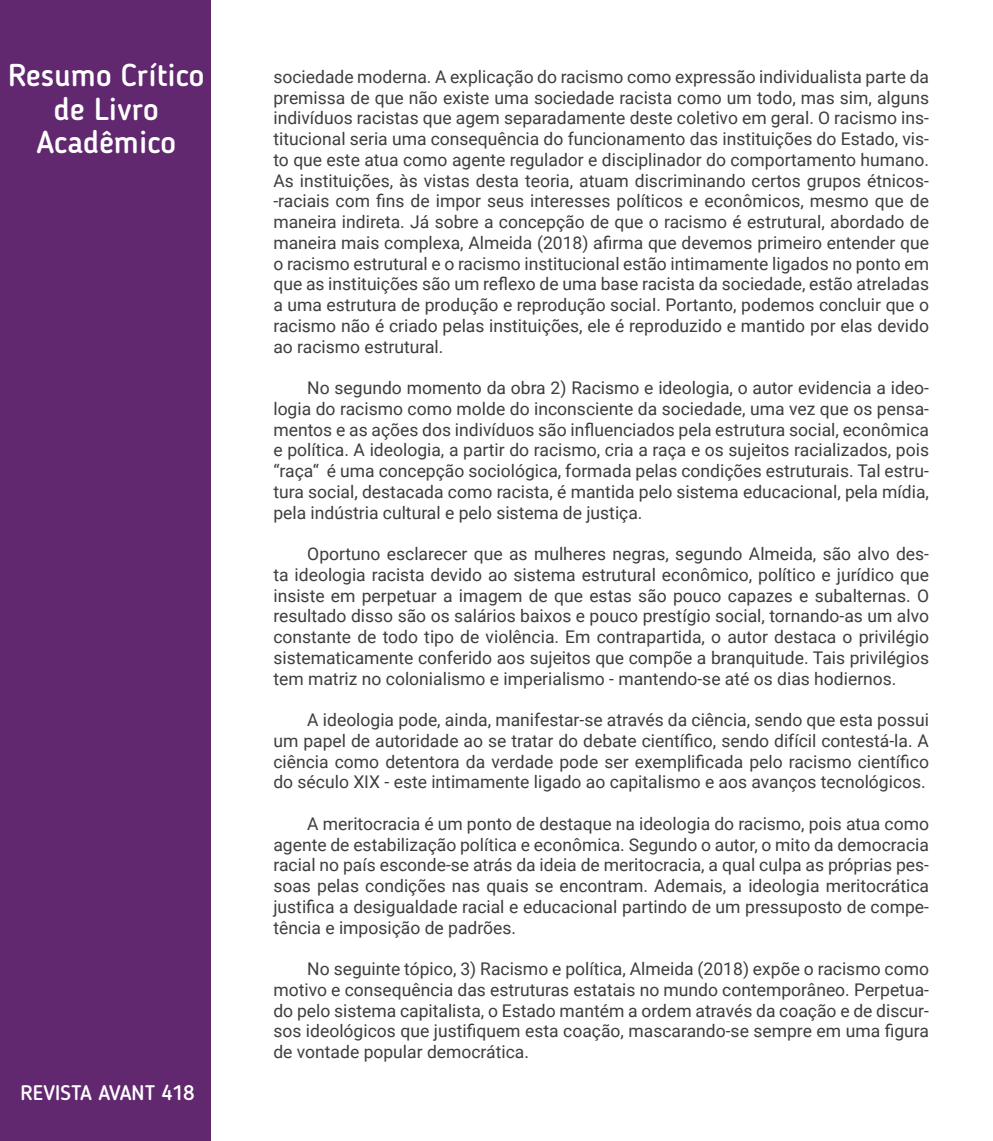
<style>
.page{position:relative;width:993px;height:1141px;background:#fff}
.page>*{position:absolute;margin:0;border:0;box-sizing:border-box;transform-origin:0 0}
.modalidade{font:500 31.5px/33.6px "Blogger Sans";color:#fff;text-align:center}
.t1{font:500 21px "Blogger Sans";color:#fff}
.texto{font:17.5px/20.8px "Roboto";color:#3e3e3f;text-align:justify}
</style>
<div class="page">
<div style="left:0;top:0;width:210px;height:1141px;background:#61286f"></div>
<p class="modalidade" style="left:8px;top:58px;width:198px">Resumo Crítico de Livro</p>
<p class="modalidade" style="left:36px;top:125px;width:141px">Acadêmico</p>
<h1 class="modalidade" style="left:38px;top:58px;width:138px">modalidad</h1>
<p class="t1" style="left:21px;top:1080px;width:175px">REVISTA AVANT 418</p>
<p class="texto" style="left:273px;top:66px;width:657px">sociedade moderna. A explicação do racismo como expressão individualista parte da premissa de que não existe uma sociedade racista como um todo, mas sim, alguns indivíduos racistas que agem separadamente deste coletivo em geral. O racismo ins&shy;titucional seria uma consequência do funcionamento das instituições do Estado, vis&shy;to que este atua como agente regulador e disciplinador do comportamento humano.<br>As instituições, às vistas desta teoria, atuam discriminando certos grupos étnicos--raciais com fins de impor seus interesses políticos e econômicos, mesmo que de maneira indireta. Já sobre a concepção de que o racismo é estrutural, abordado de maneira mais complexa, Almeida (2018) afirma que devemos primeiro entender que o racismo estrutural e o racismo institucional estão intimamente ligados no ponto em que as instituições são um reflexo de uma base racista da sociedade, estão atreladas a uma estrutura de produção e reprodução social. Portanto, podemos concluir que o racismo não é criado pelas instituições, ele é reproduzido e mantido por elas devido ao racismo estrutural.</p>
<p class="texto" style="left:273px;top:377px;width:657px;text-indent:34px">No segundo momento da obra 2) Racismo e ideologia, o autor evidencia a ideo&shy;logia do racismo como molde do inconsciente da sociedade, uma vez que os pensa&shy;mentos e as ações dos indivíduos são influenciados pela estrutura social, econômica e política. A ideologia, a partir do racismo, cria a raça e os sujeitos racializados, pois “raça“ é uma concepção sociológica, formada pelas condições estruturais. Tal estru&shy;tura social, destacada como racista, é mantida pelo sistema educacional, pela mídia, pela indústria cultural e pelo sistema de justiça.</p>
<p class="texto" style="left:273px;top:543px;width:657px;text-indent:34px">Oportuno esclarecer que as mulheres negras, segundo Almeida, são alvo des&shy;ta ideologia racista devido ao sistema estrutural econômico, político e jurídico que insiste em perpetuar a imagem de que estas são pouco capazes e subalternas. O resultado disso são os salários baixos e pouco prestígio social, tornando-as um alvo constante de todo tipo de violência. Em contrapartida, o autor destaca o privilégio sistematicamente conferido aos sujeitos que compõe a branquitude. Tais privilégios tem matriz no colonialismo e imperialismo - mantendo-se até os dias hodiernos.</p>
<p class="texto" style="left:273px;top:709px;width:657px;text-indent:34px">A ideologia pode, ainda, manifestar-se através da ciência, sendo que esta possui um papel de autoridade ao se tratar do debate científico, sendo difícil contestá-la. A ciência como detentora da verdade pode ser exemplificada pelo racismo científico do século XIX - este intimamente ligado ao capitalismo e aos avanços tecnológicos.</p>
<p class="texto" style="left:273px;top:812px;width:657px;text-indent:34px">A meritocracia é um ponto de destaque na ideologia do racismo, pois atua como agente de estabilização política e econômica. Segundo o autor, o mito da democracia racial no país esconde-se atrás da ideia de meritocracia, a qual culpa as próprias pes&shy;soas pelas condições nas quais se encontram. Ademais, a ideologia meritocrática justifica a desigualdade racial e educacional partindo de um pressuposto de compe&shy;tência e imposição de padrões.</p>
<p class="texto" style="left:273px;top:958px;width:657px;text-indent:34px">No seguinte tópico, 3) Racismo e política, Almeida (2018) expõe o racismo como motivo e consequência das estruturas estatais no mundo contemporâneo. Perpetua&shy;do pelo sistema capitalista, o Estado mantém a ordem através da coação e de discur&shy;sos ideológicos que justifiquem esta coação, mascarando-se sempre em uma figura de vontade popular democrática.</p>
</div>
